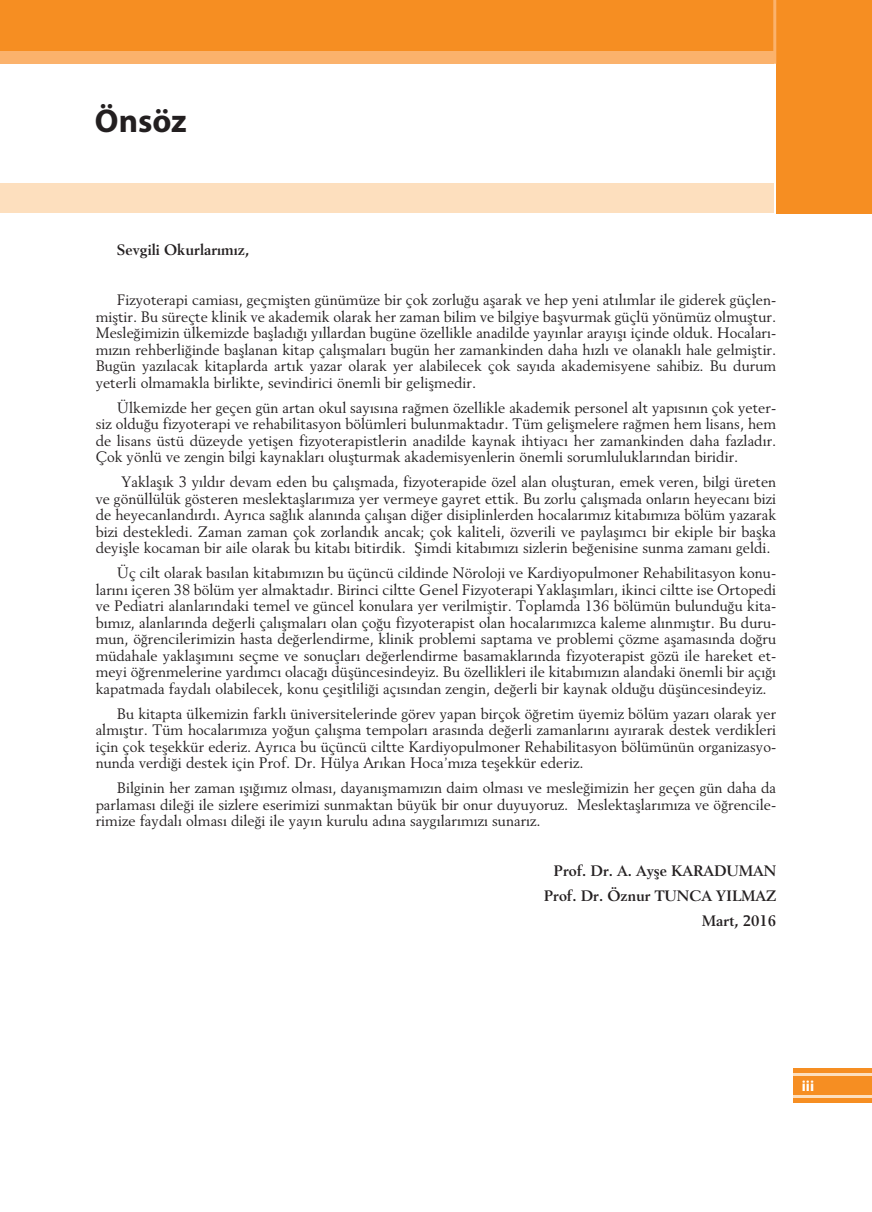
<style>
.page{position:relative;width:872px;height:1212px;background:#fff}
.page>*{position:absolute;margin:0;border:0;box-sizing:border-box;transform-origin:0 0}
.unite_konu{font:700 33px "Myriad Pro";color:#231f20}
._2__PARAGRAF{font:15px/16.5px "Revival";color:#231f20;text-align:justify}
._2__PARAGRAF-2{font:700 15px "Revival";color:#231f20}
.t1{font:700 15px "Myriad Pro";color:#fff}
</style>
<div class="page">
<div style="left:776px;top:0;width:96px;height:213px;background:#f68e22"></div>
<div style="left:0;top:0;width:870px;height:57px;background:#f68e22"></div>
<div style="left:0;top:184px;width:773px;height:29px;background:#fddfbe"></div>
<div style="left:0;top:51px;width:773px;height:13px;background:#fbb26c"></div>
<hr style="left:773px;top:0;width:3px;height:64px;background:#fbb26c">
<div style="left:793px;top:1068px;width:79px;height:34px;background:#f68e22"></div>
<hr style="left:793px;top:1073px;width:79px;height:3px;background:#fddfbe">
<hr style="left:793px;top:1095px;width:79px;height:3px;background:#fddfbe">
<p class="unite_konu" style="left:95px;top:99px;width:93px">Önsöz</p>
<p class="_2__PARAGRAF-2" style="left:117px;top:241px;width:134px">Sevgili Okurlarımız,</p>
<p class="_2__PARAGRAF" style="left:96px;top:292px;width:682px;text-indent:21px">Fizyoterapi camiası, geçmişten günümüze bir çok zorluğu aşarak ve hep yeni atılımlar ile giderek güçlen&shy;miştir. Bu süreçte klinik ve akademik olarak her zaman bilim ve bilgiye başvurmak güçlü yönümüz olmuştur.<br>Mesleğimizin ülkemizde başladığı yıllardan bugüne özellikle anadilde yayınlar arayışı içinde olduk. Hocaları&shy;mızın rehberliğinde başlanan kitap çalışmaları bugün her zamankinden daha hızlı ve olanaklı hale gelmiştir.<br>Bugün yazılacak kitaplarda artık yazar olarak yer alabilecek çok sayıda akademisyene sahibiz. Bu durum yeterli olmamakla birlikte, sevindirici önemli bir gelişmedir.</p>
<p class="_2__PARAGRAF" style="left:96px;top:399px;width:682px;text-indent:21px">Ülkemizde her geçen gün artan okul sayısına rağmen özellikle akademik personel alt yapısının çok yeter&shy;siz olduğu fizyoterapi ve rehabilitasyon bölümleri bulunmaktadır. Tüm gelişmelere rağmen hem lisans, hem de lisans üstü düzeyde yetişen fizyoterapistlerin anadilde kaynak ihtiyacı her zamankinden daha fazladır.<br>Çok yönlü ve zengin bilgi kaynakları oluşturmak akademisyenlerin önemli sorumluluklarından biridir.</p>
<p class="_2__PARAGRAF" style="left:96px;top:474px;width:682px;text-indent:26px">Yaklaşık 3 yıldır devam eden bu çalışmada, fizyoterapide özel alan oluşturan, emek veren, bilgi üreten ve gönüllülük gösteren meslektaşlarımıza yer vermeye gayret ettik. Bu zorlu çalışmada onların heyecanı bizi de heyecanlandırdı. Ayrıca sağlık alanında çalışan diğer disiplinlerden hocalarımız kitabımıza bölüm yazarak bizi destekledi. Zaman zaman çok zorlandık ancak; çok kaliteli, özverili ve paylaşımcı bir ekiple bir başka deyişle kocaman bir aile olarak bu kitabı bitirdik. Şimdi kitabımızı sizlerin beğenisine sunma zamanı geldi.</p>
<p class="_2__PARAGRAF" style="left:96px;top:565px;width:682px;text-indent:21px">Üç cilt olarak basılan kitabımızın bu üçüncü cildinde Nöroloji ve Kardiyopulmoner Rehabilitasyon konu&shy;larını içeren 38 bölüm yer almaktadır. Birinci ciltte Genel Fizyoterapi Yaklaşımları, ikinci ciltte ise Ortopedi ve Pediatri alanlarındaki temel ve güncel konulara yer verilmiştir. Toplamda 136 bölümün bulunduğu kita&shy;bımız, alanlarında değerli çalışmaları olan çoğu fizyoterapist olan hocalarımızca kaleme alınmıştır. Bu duru&shy;mun, öğrencilerimizin hasta değerlendirme, klinik problemi saptama ve problemi çözme aşamasında doğru müdahale yaklaşımını seçme ve sonuçları değerlendirme basamaklarında fizyoterapist gözü ile hareket et&shy;meyi öğrenmelerine yardımcı olacağı düşüncesindeyiz. Bu özellikleri ile kitabımızın alandaki önemli bir açığı kapatmada faydalı olabilecek, konu çeşitliliği açısından zengin, değerli bir kaynak olduğu düşüncesindeyiz.</p>
<p class="_2__PARAGRAF" style="left:96px;top:705px;width:682px;text-indent:21px">Bu kitapta ülkemizin farklı üniversitelerinde görev yapan birçok öğretim üyemiz bölüm yazarı olarak yer almıştır. Tüm hocalarımıza yoğun çalışma tempoları arasında değerli zamanlarını ayırarak destek verdikleri için çok teşekkür ederiz. Ayrıca bu üçüncü ciltte Kardiyopulmoner Rehabilitasyon bölümünün organizasyo&shy;nunda verdiği destek için Prof. Dr. Hülya Arıkan Hoca’mıza teşekkür ederiz.</p>
<p class="_2__PARAGRAF" style="left:96px;top:780px;width:682px;text-indent:21px">Bilginin her zaman ışığımız olması, dayanışmamızın daim olması ve mesleğimizin her geçen gün daha da parlaması dileği ile sizlere eserimizi sunmaktan büyük bir onur duyuyoruz. Meslektaşlarımıza ve öğrencile&shy;rimize faydalı olması dileği ile yayın kurulu adına saygılarımızı sunarız.</p>
<p class="_2__PARAGRAF-2" style="left:553px;top:862px;width:224px">Prof. Dr. A. Ayşe KARADUMAN</p>
<p class="_2__PARAGRAF-2" style="left:544px;top:887px;width:234px">Prof. Dr. Öznur TUNCA YILMAZ</p>
<p class="_2__PARAGRAF-2" style="left:702px;top:912px;width:76px">Mart, 2016</p>
<p class="t1" style="left:801px;top:1076px;width:14px">iii</p>
</div>
